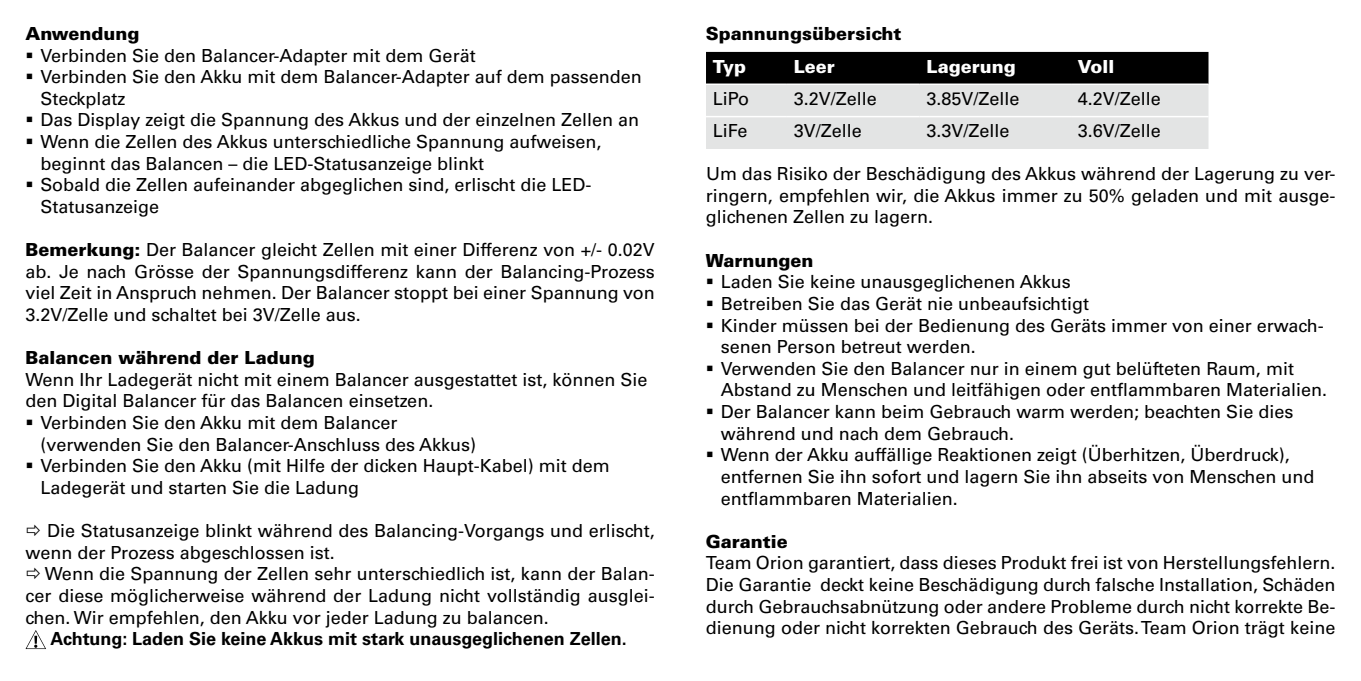
<style>
.page{position:relative;width:1361px;height:681px;background:#fff}
.page>*{position:absolute;margin:0;border:0;box-sizing:border-box;transform-origin:0 0}
.t1{font:18px/21.6px "Univers";color:#000;text-align:justify}
.t2{font:900 18px "Univers";color:#000}
.t3{font:700 18px "Univers";color:#000}
.t4{font:900 18px "Univers";color:#fff}
.s1{font-weight:900}
</style>
<div class="page">
<svg style="left:706px;top:52px;width:502px;height:97px;background:#989898"></svg>
<hr style="left:706px;top:83px;width:81px;height:2px;background:#fff">
<hr style="left:787px;top:83px;width:132px;height:2px;background:#fff">
<hr style="left:919px;top:83px;width:152px;height:2px;background:#fff">
<hr style="left:1071px;top:83px;width:137px;height:2px;background:#fff">
<hr style="left:706px;top:116px;width:81px;height:1px;background:#fff">
<hr style="left:787px;top:116px;width:132px;height:1px;background:#fff">
<hr style="left:919px;top:116px;width:152px;height:1px;background:#fff">
<hr style="left:1071px;top:116px;width:137px;height:1px;background:#fff">
<svg style="left:26px;top:630px;width:20px;height:18px"></svg>
<p class="t2" style="left:26px;top:22px;width:115px">Anwendung</p>
<p class="t1" style="left:40px;top:44px;width:603px;text-align:left">Verbinden Sie den Balancer-Adapter mit dem Gerät<br>Verbinden Sie den Akku mit dem Balancer-Adapter auf dem passenden Steckplatz<br>Das Display zeigt die Spannung des Akkus und der einzelnen Zellen an Wenn die Zellen des Akkus unterschiedliche Spannung aufweisen, beginnt das Balancen – die LED-Statusanzeige blinkt<br>Sobald die Zellen aufeinander abgeglichen sind, erlischt die LED-Statusanzeige</p>
<p class="t1" style="left:25px;top:239px;width:631px"><span class="s1">Bemerkung:</span> Der Balancer gleicht Zellen mit einer Differenz von +/- 0.02V ab. Je nach Grösse der Spannungsdifferenz kann der Balancing-Prozess viel Zeit in Anspruch nehmen. Der Balancer stoppt bei einer Spannung von 3.2V/Zelle und schaltet bei 3V/Zelle aus.</p>
<p class="t2" style="left:25px;top:346px;width:291px">Balancen während der Ladung</p>
<p class="t1" style="left:25px;top:368px;width:623px">Wenn Ihr Ladegerät nicht mit einem Balancer ausgestattet ist, können Sie</p>
<p class="t1" style="left:25px;top:390px;width:409px">den Digital Balancer für das Balancen einsetzen.</p>
<p class="t1" style="left:40px;top:412px;width:358px">Verbinden Sie den Akku mit dem Balancer</p>
<p class="t1" style="left:40px;top:433px;width:437px">(verwenden Sie den Balancer-Anschluss des Akkus)</p>
<p class="t1" style="left:40px;top:455px;width:571px">Verbinden Sie den Akku (mit Hilfe der dicken Haupt-Kabel) mit dem</p>
<p class="t1" style="left:40px;top:476px;width:320px">Ladegerät und starten Sie die Ladung</p>
<p class="t1" style="left:25px;top:520px;width:631px;text-indent:22px">Die Statusanzeige blinkt während des Balancing-Vorgangs und erlischt, wenn der Prozess abgeschlossen ist.</p>
<p class="t1" style="left:25px;top:563px;width:631px;text-indent:20px">Wenn die Spannung der Zellen sehr unterschiedlich ist, kann der Balan&shy;cer diese möglicherweise während der Ladung nicht vollständig ausglei&shy;chen. Wir empfehlen, den Akku vor jeder Ladung zu balancen.</p>
<p class="t3" style="left:50px;top:628px;width:578px">Achtung: Laden Sie keine Akkus mit stark unausgeglichenen Zellen.</p>
<p class="t2" style="left:706px;top:22px;width:197px">Spannungsübersicht</p>
<p class="t4" style="left:713px;top:55px;width:35px">Typ</p>
<p class="t4" style="left:794px;top:55px;width:42px">Leer</p>
<p class="t4" style="left:926px;top:55px;width:91px">Lagerung</p>
<p class="t4" style="left:1078px;top:55px;width:38px">Voll</p>
<p class="t1" style="left:713px;top:87px;width:38px">LiPo</p>
<p class="t1" style="left:794px;top:87px;width:85px">3.2V/Zelle</p>
<p class="t1" style="left:926px;top:87px;width:95px">3.85V/Zelle</p>
<p class="t1" style="left:1078px;top:87px;width:85px">4.2V/Zelle</p>
<p class="t1" style="left:713px;top:120px;width:36px">LiFe</p>
<p class="t1" style="left:794px;top:120px;width:70px">3V/Zelle</p>
<p class="t1" style="left:926px;top:120px;width:85px">3.3V/Zelle</p>
<p class="t1" style="left:1078px;top:120px;width:85px">3.6V/Zelle</p>
<p class="t1" style="left:706px;top:163px;width:631px">Um das Risiko der Beschädigung des Akkus während der Lagerung zu ver&shy;ringern, empfehlen wir, die Akkus immer zu 50% geladen und mit ausge&shy;glichenen Zellen zu lagern.</p>
<p class="t2" style="left:706px;top:249px;width:109px">Warnungen</p>
<p class="t1" style="left:721px;top:271px;width:608px;text-align:left">Laden Sie keine unausgeglichenen Akkus<br>Betreiben Sie das Gerät nie unbeaufsichtigt<br>Kinder müssen bei der Bedienung des Geräts immer von einer erwach&shy;senen Person betreut werden.<br>Verwenden Sie den Balancer nur in einem gut belüfteten Raum, mit Abstand zu Menschen und leitfähigen oder entflammbaren Materialien.<br>Der Balancer kann beim Gebrauch warm werden; beachten Sie dies während und nach dem Gebrauch.<br>Wenn der Akku auffällige Reaktionen zeigt (Überhitzen, Überdruck), entfernen Sie ihn sofort und lagern Sie ihn abseits von Menschen und entflammbaren Materialien.</p>
<p class="t2" style="left:706px;top:529px;width:83px">Garantie</p>
<p class="t1" style="left:706px;top:552px;width:631px">Team Orion garantiert, dass dieses Produkt frei ist von Herstellungsfehlern.<br>Die Garantie deckt keine Beschädigung durch falsche Installation, Schäden durch Gebrauchsabnützung oder andere Probleme durch nicht korrekte Be&shy;dienung oder nicht korrekten Gebrauch des Geräts.Team Orion trägt keine</p>
</div>
